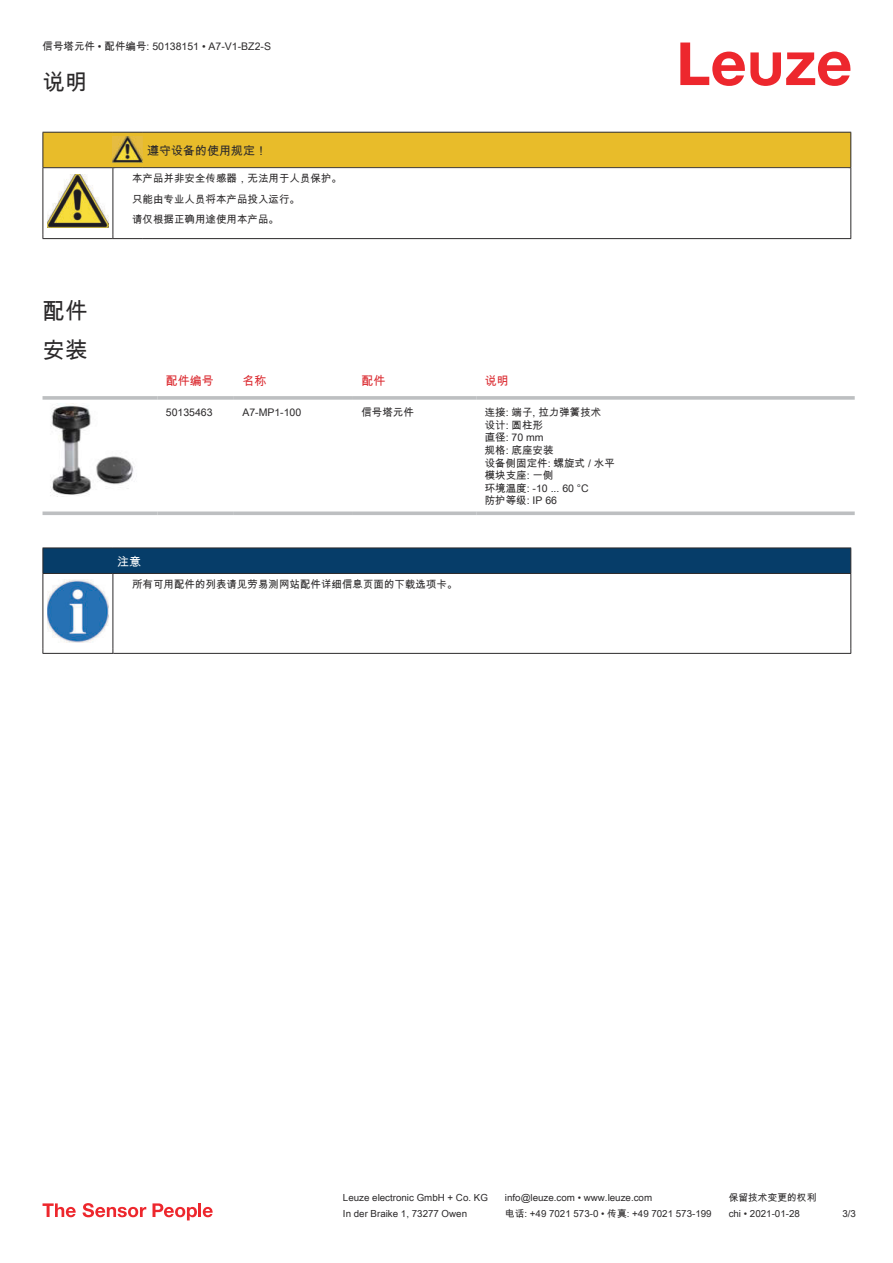
<style>
.page{position:relative;width:893px;height:1263px;background:#fff}
.page>*{position:absolute;margin:0;border:0;box-sizing:border-box;transform-origin:0 0}
.t1{font:22.5px/38.7px "Arial Unicode MS";color:#2b292a}
.t2{font:12px "Arial Unicode MS";color:#db2a30}
.t3{font:12px "Arial Unicode MS";color:#2b292a}
.t4{font:12px "Arial Unicode MS";color:#fff}
.t5{font:10.5px/12.6px "Arial Unicode MS";color:#2b292a}
.t6{font:9.75px "Arial Unicode MS";color:#2b292a}
</style>
<div class="page">
<svg style="left:680px;top:43px;width:170px;height:43px"></svg>
<svg style="left:43px;top:396px;width:114px;height:4px"></svg>
<svg style="left:157px;top:396px;width:77px;height:4px"></svg>
<svg style="left:234px;top:396px;width:119px;height:4px"></svg>
<svg style="left:353px;top:396px;width:123px;height:4px"></svg>
<svg style="left:476px;top:396px;width:379px;height:4px;background:#c3c5c7"></svg>
<svg style="left:43px;top:511px;width:114px;height:4px"></svg>
<svg style="left:157px;top:511px;width:77px;height:4px"></svg>
<svg style="left:234px;top:511px;width:119px;height:4px"></svg>
<svg style="left:353px;top:511px;width:123px;height:4px"></svg>
<svg style="left:476px;top:511px;width:379px;height:4px;background:#c5c7c8"></svg>
<img style="left:50px;top:405px;width:84px;height:92px">
<svg style="left:44px;top:574px;width:806px;height:79px"></svg>
<hr style="left:43px;top:573px;width:70px;height:1px;background:#2b292a">
<div style="left:43px;top:548px;width:808px;height:25px;background:#063d69"></div>
<hr style="left:113px;top:573px;width:738px;height:1px;background:#2b292a">
<hr style="left:43px;top:574px;width:1px;height:75px;background:#2b292a">
<hr style="left:113px;top:574px;width:1px;height:75px;background:#2b292a">
<hr style="left:850px;top:574px;width:1px;height:75px;background:#2b292a">
<hr style="left:43px;top:653px;width:70px;height:1px;background:#2b292a">
<hr style="left:113px;top:653px;width:738px;height:1px;background:#2b292a">
<img style="left:47px;top:580px;width:61px;height:63px">
<div style="left:115px;top:574px;width:734px;height:21px;background:#fff"></div>
<svg style="left:43px;top:1203px;width:33px;height:14px"></svg>
<svg style="left:83px;top:1203px;width:63px;height:14px"></svg>
<svg style="left:153px;top:1203px;width:44px;height:17px"></svg>
<hr style="left:198px;top:1203px;width:3px;height:14px;background:#ed272d">
<svg style="left:203px;top:1207px;width:10px;height:10px"></svg>
<hr style="left:43px;top:238px;width:70px;height:1px;background:#2b292a">
<hr style="left:113px;top:238px;width:30px;height:1px;background:#2b292a">
<hr style="left:143px;top:238px;width:708px;height:1px;background:#2b292a">
<svg style="left:43px;top:132px;width:808px;height:106px"></svg>
<p class="t5" style="left:43px;top:40px;width:230px">信号塔元件 • 配件编号: 50138151 • A7-V1-BZ2-S</p>
<h1 class="t1" style="left:43px;top:62px;width:46px">说明</h1>
<h1 class="t1" style="left:43px;top:291px;width:46px">配件安装</h1>
<p class="t3" style="left:147px;top:142px;width:121px">遵守设备的使用规定！</p>
<p class="t5" style="left:132px;top:168px;width:211px;line-height:20.2px">本产品并非安全传感器，无法用于人员保护。只能由专业人员将本产品投入运行。<br>请仅根据正确用途使用本产品。</p>
<p class="t2" style="left:166px;top:372px;width:49px">配件编号</p>
<p class="t2" style="left:242px;top:372px;width:25px">名称</p>
<p class="t2" style="left:361px;top:372px;width:25px">配件</p>
<p class="t2" style="left:485px;top:372px;width:25px">说明</p>
<p class="t5" style="left:166px;top:406px;width:48px">50135463</p>
<p class="t5" style="left:242px;top:406px;width:60px">A7-MP1-100</p>
<p class="t5" style="left:361px;top:406px;width:54px">信号塔元件</p>
<p class="t5" style="left:485px;top:406px;width:132px">连接: 端子, 拉力弹簧技术<br>设计: 圆柱形<br>直径: 70 mm<br>规格: 底座安装<br>设备侧固定件: 螺旋式 / 水平模块支座: 一侧<br>环境温度: -10 ... 60 °C<br>防护等级: IP 66</p>
<p class="t4" style="left:117px;top:552px;width:25px">注意</p>
<p class="t5" style="left:132px;top:578px;width:327px">所有可用配件的列表请见劳易测网站配件详细信息页面的下载选项卡。</p>
<p class="t6" style="left:343px;top:1191px;width:146px">Leuze electronic GmbH + Co. KG</p>
<p class="t6" style="left:505px;top:1191px;width:149px">info@leuze.com • www.leuze.com</p>
<p class="t6" style="left:729px;top:1191px;width:89px">保留技术变更的权利</p>
<p class="t6" style="left:343px;top:1206px;width:126px">In der Braike 1, 73277 Owen</p>
<p class="t6" style="left:505px;top:1206px;width:208px">电话: +49 7021 573-0 • 传真: +49 7021 573-199</p>
<p class="t6" style="left:729px;top:1206px;width:73px">chi • 2021-01-28</p>
<p class="t6" style="left:842px;top:1206px;width:15px">3 /3</p>
</div>
